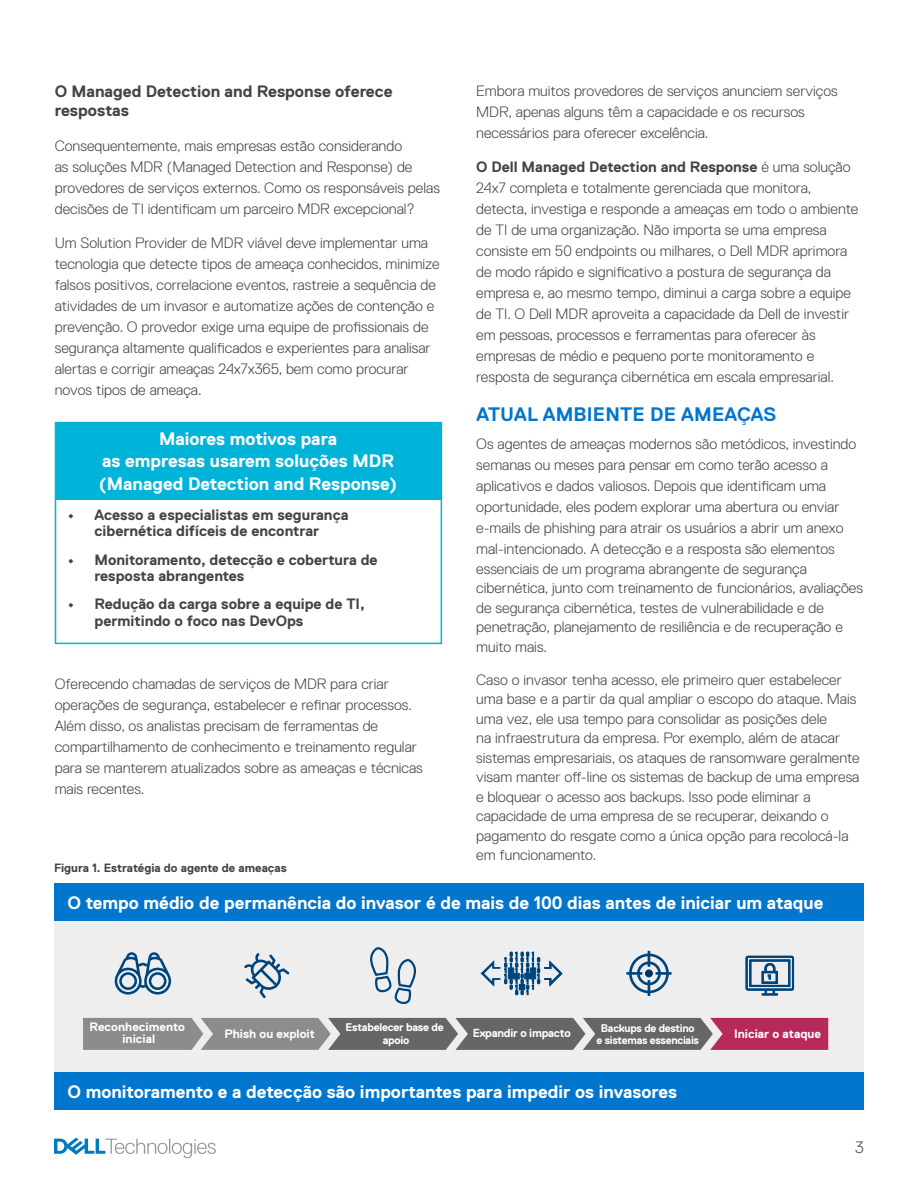
<style>
.page{position:relative;width:918px;height:1188px;background:#fff}
.page>*{position:absolute;margin:0;border:0;box-sizing:border-box;transform-origin:0 0}
.t1{font:700 19.5px "Dell Replica";letter-spacing:.01em;color:#0076ce}
.t2{font:700 18px/22.5px "Dell Replica";color:#fff;text-align:center}
.t3{font:700 16.5px/19.4px "Dell Replica";color:#444}
.t4{font:300 16.5px "Dell Replica";color:#444}
.t5{font:300 15px/21px "Dell Replica";color:#444}
.t6{font:700 15px/16.5px "Dell Replica";color:#444}
.t7{font:700 12.15px/12.1px "Dell Replica";color:#fff;text-align:center}
.t8{font:700 12px "Dell Replica";color:#444}
.t9{font:700 11.7px "Dell Replica";letter-spacing:-.02em;color:#fff}
.t10{font:700 11.1px/12.1px "Dell Replica";letter-spacing:-.025em;color:#fff;text-align:center}
.s1{font-weight:700}
</style>
<div class="page">
<div style="left:55px;top:422px;width:386px;height:77px;background:#00b4d9"></div>
<div style="left:55px;top:422px;width:387px;height:222px;border:2px solid #00b4d9"></div>
<svg style="left:54px;top:1138px;width:162px;height:20px"></svg>
<div style="left:54px;top:883px;width:810px;height:227px;background:#0076ce"></div>
<div style="left:54px;top:921px;width:810px;height:151px;background:#eee"></div>
<svg style="left:115px;top:952px;width:56px;height:43px"></svg>
<svg style="left:244px;top:953px;width:45px;height:45px"></svg>
<svg style="left:370px;top:947px;width:47px;height:58px"></svg>
<svg style="left:481px;top:952px;width:81px;height:43px"></svg>
<svg style="left:626px;top:951px;width:46px;height:45px"></svg>
<div style="left:645px;top:969px;width:8px;height:8px;background:#00335d;border-radius:50%"></div>
<svg style="left:83px;top:1018px;width:745px;height:32px;background:#877279"></svg>
<svg style="left:746px;top:956px;width:48px;height:40px"></svg>
<p class="t3" style="left:55px;top:82px;width:339px">O Managed Detection and Response oferece respostas</p>
<p class="t5" style="left:55px;top:135px;width:387px">Consequentemente, mais empresas estão considerando<br>as soluções MDR (Managed Detection and Response) de provedores de serviços externos. Como os responsáveis pelas decisões de TI identificam um parceiro MDR excepcional?</p>
<p class="t5" style="left:55px;top:233px;width:387px">Um Solution Provider de MDR viável deve implementar uma tecnologia que detecte tipos de ameaça conhecidos, minimize falsos positivos, correlacione eventos, rastreie a sequência de atividades de um invasor e automatize ações de contenção e prevenção. O provedor exige uma equipe de profissionais de segurança altamente qualificados e experientes para analisar alertas e corrigir ameaças 24x7x365, bem como procurar novos tipos de ameaça.</p>
<p class="t2" style="left:99px;top:427px;width:300px">Maiores motivos para<br>as empresas usarem soluções MDR (Managed Detection and Response)</p>
<p class="t6" style="left:67px;top:506px;width:283px;text-align:center">• Acesso a especialistas em segurança cibernética difíceis de encontrar</p>
<p class="t6" style="left:94px;top:551px;width:285px;text-indent:-27px">• Monitoramento, detecção e cobertura de resposta abrangentes</p>
<p class="t6" style="left:94px;top:596px;width:272px;text-indent:-27px">• Redução da carga sobre a equipe de TI, permitindo o foco nas DevOps</p>
<p class="t5" style="left:55px;top:674px;width:370px">Oferecendo chamadas de serviços de MDR para criar operações de segurança, estabelecer e refinar processos.<br>Além disso, os analistas precisam de ferramentas de compartilhamento de conhecimento e treinamento regular para se manterem atualizados sobre as ameaças e técnicas mais recentes.</p>
<p class="t5" style="left:476px;top:80px;width:363px">Embora muitos provedores de serviços anunciem serviços<br>MDR, apenas alguns têm a capacidade e os recursos necessários para oferecer excelência.</p>
<p class="t5" style="left:476px;top:157px;width:384px"><span class="s1">O Dell Managed Detection and Response</span> é uma solução 24x7 completa e totalmente gerenciada que monitora, detecta, investiga e responde a ameaças em todo o ambiente de TI de uma organização. Não importa se uma empresa consiste em 50 endpoints ou milhares, o Dell MDR aprimora de modo rápido e significativo a postura de segurança da empresa e, ao mesmo tempo, diminui a carga sobre a equipe de TI. O Dell MDR aproveita a capacidade da Dell de investir em pessoas, processos e ferramentas para oferecer às empresas de médio e pequeno porte monitoramento e resposta de segurança cibernética em escala empresarial.</p>
<p class="t1" style="left:476px;top:404px;width:301px">ATUAL AMBIENTE DE AMEAÇAS</p>
<p class="t5" style="left:476px;top:434px;width:382px">Os agentes de ameaças modernos são metódicos, investindo semanas ou meses para pensar em como terão acesso a aplicativos e dados valiosos. Depois que identificam uma oportunidade, eles podem explorar uma abertura ou enviar e-mails de phishing para atrair os usuários a abrir um anexo mal-intencionado. A detecção e a resposta são elementos</p>
<p class="t5" style="left:476px;top:559px;width:388px;line-height:19.5px">essenciais de um programa abrangente de segurança cibernética, junto com treinamento de funcionários, avaliações de segurança cibernética, testes de vulnerabilidade e de penetração, planejamento de resiliência e de recuperação e muito mais.</p>
<p class="t5" style="left:476px;top:670px;width:385px;line-height:19.5px">Caso o invasor tenha acesso, ele primeiro quer estabelecer uma base e a partir da qual ampliar o escopo do ataque. Mais uma vez, ele usa tempo para consolidar as posições dele<br>na infraestrutura da empresa. Por exemplo, além de atacar sistemas empresariais, os ataques de ransomware geralmente visam manter off-line os sistemas de backup de uma empresa e bloquear o acesso aos backups. Isso pode eliminar a capacidade de uma empresa de se recuperar, deixando o pagamento do resgate como a única opção para recolocá-la em funcionamento.</p>
<p class="t8" style="left:54px;top:861px;width:234px">Figura 1. Estratégia do agente de ameaças</p>
<p class="t2" style="left:68px;top:892px;width:757px">O tempo médio de permanência do invasor é de mais de 100 dias antes de iniciar um ataque</p>
<p class="t7" style="left:89px;top:1021px;width:97px">Reconhecimento inicial</p>
<p class="t7" style="left:224px;top:1027px;width:92px">Phish ou exploit</p>
<p class="t10" style="left:346px;top:1022px;width:100px">Estabelecer base de apoio</p>
<p class="t9" style="left:473px;top:1027px;width:100px">Expandir o impacto</p>
<p class="t10" style="left:597px;top:1022px;width:104px">Backups de destino<br>e sistemas essenciais</p>
<p class="t7" style="left:734px;top:1028px;width:88px">Iniciar o ataque</p>
<p class="t2" style="left:68px;top:1081px;width:611px">O monitoramento e a detecção são importantes para impedir os invasores</p>
<p class="t4" style="left:855px;top:1139px;width:10px">3</p>
</div>
